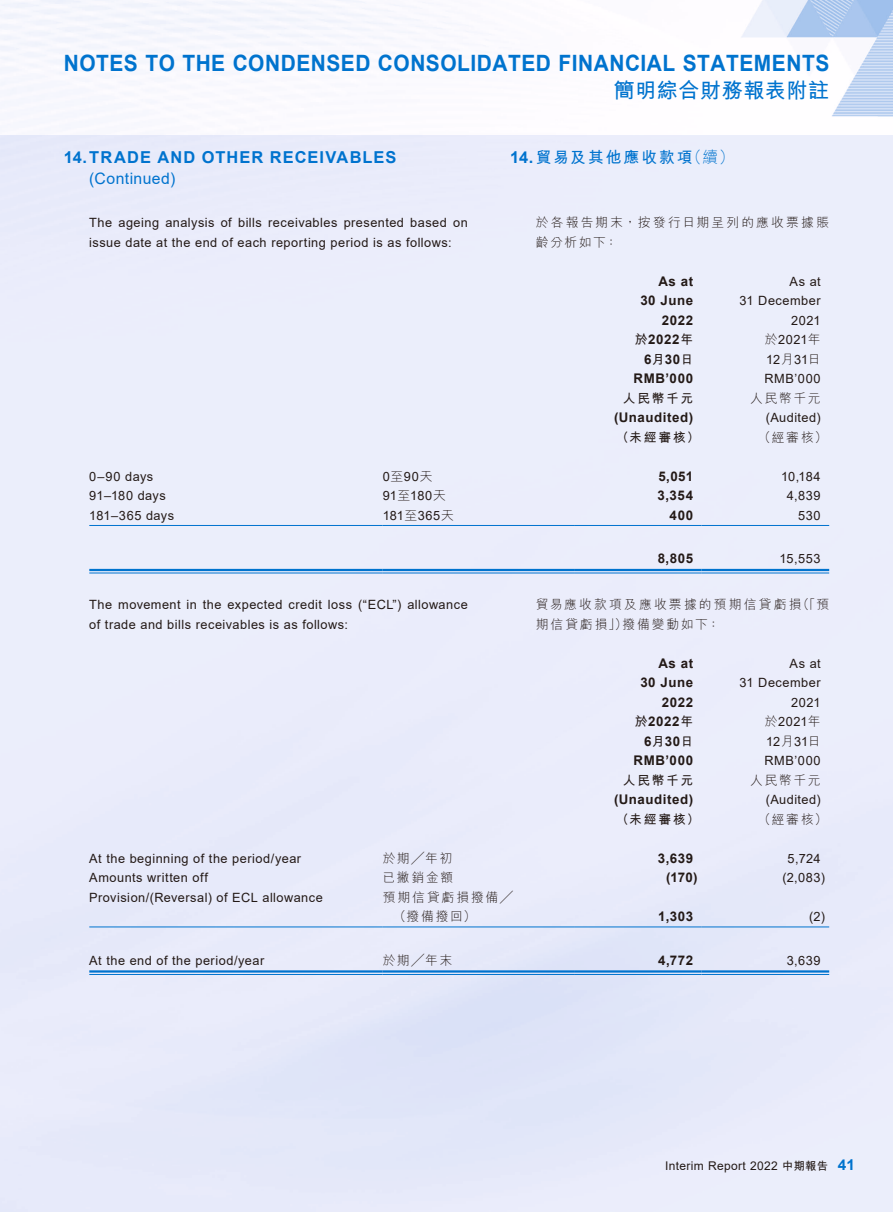
<style>
.page{position:relative;width:893px;height:1212px;background:#fff}
.page>*{position:absolute;margin:0;border:0;box-sizing:border-box;transform-origin:0 0}
.t1{font:700 22.5px "Arial";letter-spacing:.025em;color:#0073ce;scale:.93 1}
.t2{font:700 21px "M Hei HK";letter-spacing:.03em;color:#0073ce}
.t3{font:700 16.5px "Arial";letter-spacing:.065em;color:#0073ce}
.t4{font:700 15.75px "M Hei HK";letter-spacing:.125em;color:#0073ce}
.t5{font:15.75px "Arial";letter-spacing:.03em;color:#0073ce}
.t6{font:700 13.35px/19.5px "Arial";letter-spacing:.04em;color:#231916;text-align:right}
.t7{font:12.75px/19.5px "Arial";letter-spacing:.035em;color:#231916}
.t8{font:300 12.75px/19.5px "M Hei HK";letter-spacing:.155em;color:#231916}
.t9{font:700 12.75px "M Hei HK";letter-spacing:.145em;color:#231916}
.t10{font:12px "Arial";letter-spacing:.03em;color:#231916}
.s1{font-family:"Arial";font-size:16.5px}
.s2{font-weight:300}
.s3{font-family:"M Hei HK";font-size:12.75px}
.s4{font-family:"M Hei HK";font-weight:300}
.s5{font-family:"M Hei HK";font-weight:700;font-size:11.25px}
.s6{font-weight:700;font-size:15px;color:#0073ce}
</style>
<div class="page">
<img style="left:0;top:0;width:893px;height:120px">
<div style="left:0;top:135px;width:893px;height:1077px;background:#ebeffb"></div>
<hr style="left:89px;top:525px;width:294px;height:1px;background:#0073ce">
<hr style="left:383px;top:525px;width:191px;height:1px;background:#0073ce">
<hr style="left:574px;top:525px;width:128px;height:1px;background:#0073ce">
<hr style="left:702px;top:525px;width:127px;height:1px;background:#0073ce">
<hr style="left:89px;top:569px;width:294px;height:2px;background:#0073ce">
<hr style="left:89px;top:573px;width:294px;height:1px;background:#0073ce">
<hr style="left:383px;top:569px;width:191px;height:2px;background:#0073ce">
<hr style="left:383px;top:573px;width:191px;height:1px;background:#0073ce">
<hr style="left:574px;top:569px;width:128px;height:2px;background:#0073ce">
<hr style="left:574px;top:573px;width:128px;height:1px;background:#0073ce">
<hr style="left:702px;top:569px;width:127px;height:2px;background:#0073ce">
<hr style="left:702px;top:573px;width:127px;height:1px;background:#0073ce">
<hr style="left:89px;top:926px;width:294px;height:1px;background:#0073ce">
<hr style="left:383px;top:926px;width:191px;height:1px;background:#0073ce">
<hr style="left:574px;top:926px;width:128px;height:1px;background:#0073ce">
<hr style="left:702px;top:926px;width:127px;height:1px;background:#0073ce">
<hr style="left:89px;top:970px;width:294px;height:2px;background:#0073ce">
<hr style="left:89px;top:974px;width:294px;height:1px;background:#0073ce">
<hr style="left:383px;top:970px;width:191px;height:2px;background:#0073ce">
<hr style="left:383px;top:974px;width:191px;height:1px;background:#0073ce">
<hr style="left:574px;top:970px;width:128px;height:2px;background:#0073ce">
<hr style="left:574px;top:974px;width:128px;height:1px;background:#0073ce">
<hr style="left:702px;top:970px;width:127px;height:2px;background:#0073ce">
<hr style="left:702px;top:974px;width:127px;height:1px;background:#0073ce">
<h1 class="t1" style="left:64px;top:47px;width:825px">NOTES TO THE CONDENSED CONSOLIDATED FINANCIAL STATEMENTS</h1>
<h2 class="t2" style="left:614px;top:75px;width:217px">簡明綜合財務報表附註</h2>
<p class="t3" style="left:64px;top:145px;width:334px">14. TRADE AND OTHER RECEIVABLES</p>
<p class="t5" style="left:89px;top:168px;width:88px">(Continued)</p>
<p class="t7" style="left:89px;top:213px;width:380px">The ageing analysis of bills receivables presented based on issue date at the end of each reporting period is as follows:</p>
<p class="t4" style="left:510px;top:146px;width:226px"><span class="s1">14.</span> 貿易及其他應收款項<span class="s2">（續）</span></p>
<p class="t8" style="left:536px;top:213px;width:295px">於各報告期末，按發行日期呈列的應收票據賬齡分析如下：</p>
<p class="t6" style="left:640px;top:271px;width:54px">As at<br>30 June<br>2022</p>
<p class="t7" style="left:739px;top:271px;width:83px;text-align:right">As at<br>31 December<br>2021</p>
<p class="t6" style="left:635px;top:330px;width:60px"><span class="s3">於</span>2022<span class="s3">年<br></span>6<span class="s3">月</span>30<span class="s3">日</span></p>
<p class="t7" style="left:765px;top:330px;width:57px"><span class="s4">於</span>2021<span class="s4">年<br></span>12<span class="s4">月</span>31<span class="s4">日</span></p>
<p class="t6" style="left:634px;top:369px;width:61px">RMB’000</p>
<p class="t7" style="left:764px;top:369px;width:58px">RMB’000</p>
<p class="t9" style="left:623px;top:389px;width:72px">人民幣千元</p>
<p class="t8" style="left:750px;top:388px;width:72px">人民幣千元</p>
<p class="t6" style="left:614px;top:408px;width:81px">(Unaudited)</p>
<p class="t7" style="left:766px;top:408px;width:56px">(Audited)</p>
<p class="t9" style="left:616px;top:428px;width:85px">（未經審核）</p>
<p class="t8" style="left:758px;top:427px;width:70px">（經審核）</p>
<p class="t7" style="left:89px;top:466px;width:65px">0–90 days</p>
<p class="t7" style="left:383px;top:466px;width:51px">0<span class="s4">至</span>90<span class="s4">天</span></p>
<p class="t6" style="left:658px;top:466px;width:36px">5,051</p>
<p class="t7" style="left:781px;top:466px;width:41px">10,184</p>
<p class="t7" style="left:89px;top:486px;width:78px">91–180 days</p>
<p class="t7" style="left:383px;top:486px;width:65px">91<span class="s4">至</span>180<span class="s4">天</span></p>
<p class="t6" style="left:657px;top:486px;width:37px">3,354</p>
<p class="t7" style="left:787px;top:486px;width:35px">4,839</p>
<p class="t7" style="left:89px;top:505px;width:86px">181–365 days</p>
<p class="t7" style="left:383px;top:505px;width:73px">181<span class="s4">至</span>365<span class="s4">天</span></p>
<p class="t6" style="left:670px;top:505px;width:25px">400</p>
<p class="t7" style="left:798px;top:505px;width:24px">530</p>
<p class="t6" style="left:658px;top:549px;width:37px">8,805</p>
<p class="t7" style="left:779px;top:549px;width:43px">15,553</p>
<p class="t7" style="left:89px;top:595px;width:380px">The movement in the expected credit loss (“ECL”) allowance of trade and bills receivables is as follows:</p>
<p class="t6" style="left:640px;top:653px;width:54px">As at<br>30 June<br>2022</p>
<p class="t7" style="left:739px;top:653px;width:83px;text-align:right">As at<br>31 December<br>2021</p>
<p class="t6" style="left:635px;top:712px;width:60px"><span class="s3">於</span>2022<span class="s3">年<br></span>6<span class="s3">月</span>30<span class="s3">日</span></p>
<p class="t7" style="left:765px;top:712px;width:57px"><span class="s4">於</span>2021<span class="s4">年<br></span>12<span class="s4">月</span>31<span class="s4">日</span></p>
<p class="t6" style="left:634px;top:751px;width:61px">RMB’000</p>
<p class="t7" style="left:764px;top:751px;width:58px">RMB’000</p>
<p class="t9" style="left:623px;top:771px;width:72px">人民幣千元</p>
<p class="t8" style="left:750px;top:770px;width:72px">人民幣千元</p>
<p class="t6" style="left:614px;top:790px;width:81px">(Unaudited)</p>
<p class="t7" style="left:766px;top:790px;width:56px">(Audited)</p>
<p class="t9" style="left:616px;top:810px;width:85px">（未經審核）</p>
<p class="t8" style="left:758px;top:809px;width:70px">（經審核）</p>
<p class="t7" style="left:89px;top:848px;width:213px">At the beginning of the period/year</p>
<p class="t8" style="left:383px;top:848px;width:71px">於期╱年初</p>
<p class="t6" style="left:658px;top:848px;width:37px">3,639</p>
<p class="t7" style="left:788px;top:848px;width:35px">5,724</p>
<p class="t7" style="left:89px;top:868px;width:120px">Amounts written off</p>
<p class="t8" style="left:383px;top:867px;width:72px">已撇銷金額</p>
<p class="t6" style="left:666px;top:868px;width:33px">(170)</p>
<p class="t7" style="left:782px;top:868px;width:44px">(2,083)</p>
<p class="t7" style="left:89px;top:887px;width:235px">Provision/(Reversal) of ECL allowance</p>
<p class="t8" style="left:393px;top:887px;width:121px;text-indent:-11px">預期信貸虧損撥備╱（撥備撥回）</p>
<p class="t8" style="left:536px;top:594px;width:295px">貿易應收款項及應收票據的預期信貸虧損（「預期信貸虧損」）撥備變動如下：</p>
<p class="t6" style="left:658px;top:907px;width:36px">1,303</p>
<p class="t7" style="left:809px;top:907px;width:17px">(2)</p>
<p class="t7" style="left:89px;top:950px;width:177px">At the end of the period/year</p>
<p class="t8" style="left:383px;top:950px;width:71px">於期╱年末</p>
<p class="t6" style="left:658px;top:950px;width:37px">4,772</p>
<p class="t7" style="left:787px;top:950px;width:35px">3,639</p>
<p class="t10" style="left:665px;top:1158px;width:191px">Interim Report 2022 <span class="s5">中期報告</span> <span class="s6">41</span></p>
</div>
